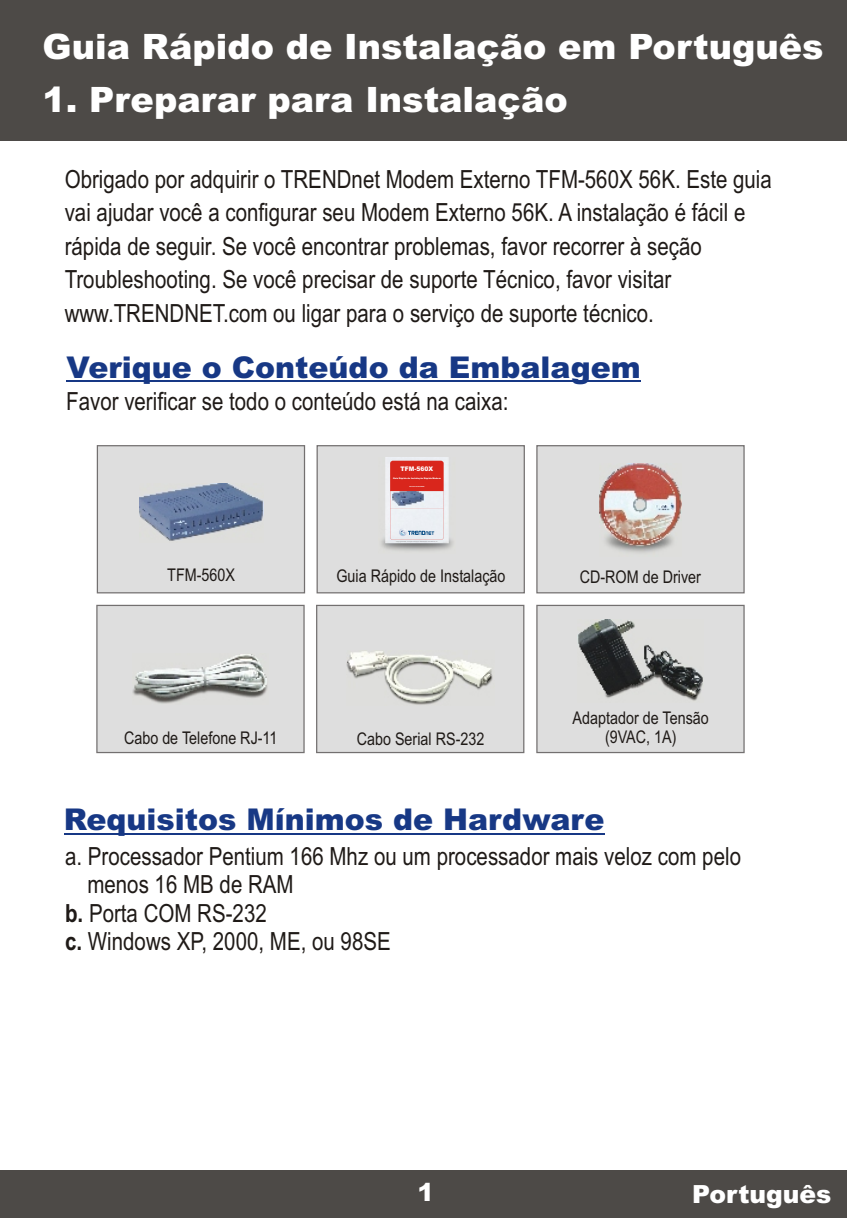
<style>
.page{position:relative;width:847px;height:1218px;background:#fff}
.page>*{position:absolute;margin:0;border:0;box-sizing:border-box;transform-origin:0 0}
.t1{font:900 35px "Arial";color:#fff}
.t2{font:900 30px "Arial";color:#173885}
.t3{font:25px/33.5px "Arial Narrow";color:#1f1a17}
.t4{font:900 25px "Arial";color:#fff}
.t5{font:17.5px/19.8px "Arial Narrow";color:#1f1a17;text-align:center}
.t6{font:900 6.25px "Arial";color:#fff;scale:.95 1}
.s1{font-weight:700}
</style>
<div class="page">
<hr style="left:67px;top:381px;width:574px;height:1px;background:#173885">
<div style="left:536px;top:445px;width:209px;height:149px;background:#dedede"></div>
<div style="left:316px;top:604px;width:209px;height:150px;background:#dedede"></div>
<div style="left:536px;top:604px;width:209px;height:150px;background:#dedede"></div>
<div style="left:96px;top:604px;width:209px;height:150px;background:#dedede"></div>
<div style="left:96px;top:445px;width:210px;height:149px;background:#dedede"></div>
<div style="left:0;top:1170px;width:847px;height:48px;background:#4d4a47"></div>
<div style="left:0;top:0;width:847px;height:141px;background:#4d4a47"></div>
<hr style="left:64px;top:833px;width:540px;height:1px;background:#173885">
<img style="left:600px;top:463px;width:81px;height:93px">
<img style="left:132px;top:653px;width:136px;height:51px">
<img style="left:139px;top:483px;width:125px;height:59px">
<img style="left:577px;top:619px;width:126px;height:84px">
<img style="left:346px;top:650px;width:148px;height:56px">
<svg style="left:316px;top:445px;width:209px;height:149px;background:#d9d0d1"></svg>
<h1 class="t1" style="left:43px;top:34px;width:782px">Guia Rápido de Instalação em Português</h1>
<h1 class="t1" style="left:43px;top:87px;width:526px">1. Preparar para Instalação</h1>
<p class="t3" style="left:65px;top:164px;width:708px">Obrigado por adquirir o TRENDnet Modem Externo TFM-560X 56K. Este guia vai ajudar você a configurar seu Modem Externo 56K. A instalação é fácil e rápida de seguir. Se você encontrar problemas, favor recorrer à seção Troubleshooting. Se você precisar de suporte Técnico, favor visitar www.TRENDNET.com ou ligar para o serviço de suporte técnico.</p>
<p class="t2" style="left:67px;top:357px;width:576px">Verique o Conteúdo da Embalagem</p>
<p class="t3" style="left:66px;top:387px;width:444px">Favor verificar se todo o conteúdo está na caixa:</p>
<p class="t6" style="left:400px;top:467px;width:36px">TFM-560X</p>
<p class="t5" style="left:167px;top:566px;width:69px">TFM-560X</p>
<p class="t5" style="left:336px;top:568px;width:171px">Guia Rápido de Instalação</p>
<p class="t5" style="left:124px;top:729px;width:155px">Cabo de Telefone RJ-11</p>
<p class="t5" style="left:357px;top:730px;width:129px">Cabo Serial RS-232</p>
<p class="t5" style="left:579px;top:569px;width:123px">CD-ROM de Driver</p>
<p class="t5" style="left:572px;top:709px;width:138px">Adaptador de Tensão (9VAC, 1A)</p>
<p class="t2" style="left:64px;top:809px;width:542px">Requisitos Mínimos de Hardware</p>
<p class="t3" style="left:65px;top:842px;width:677px">a. Processador Pentium 166 Mhz ou um processador mais veloz com pelo</p>
<p class="t3" style="left:87px;top:870px;width:208px">menos 16 MB de RAM</p>
<p class="t3" style="left:65px;top:898px;width:203px"><span class="s1">b.</span> Porta COM RS-232</p>
<p class="t3" style="left:65px;top:927px;width:327px"><span class="s1">c.</span> Windows XP, 2000, ME, ou 98SE</p>
<p class="t4" style="left:417px;top:1183px;width:18px">1</p>
<p class="t4" style="left:692px;top:1185px;width:141px">Português</p>
</div>
